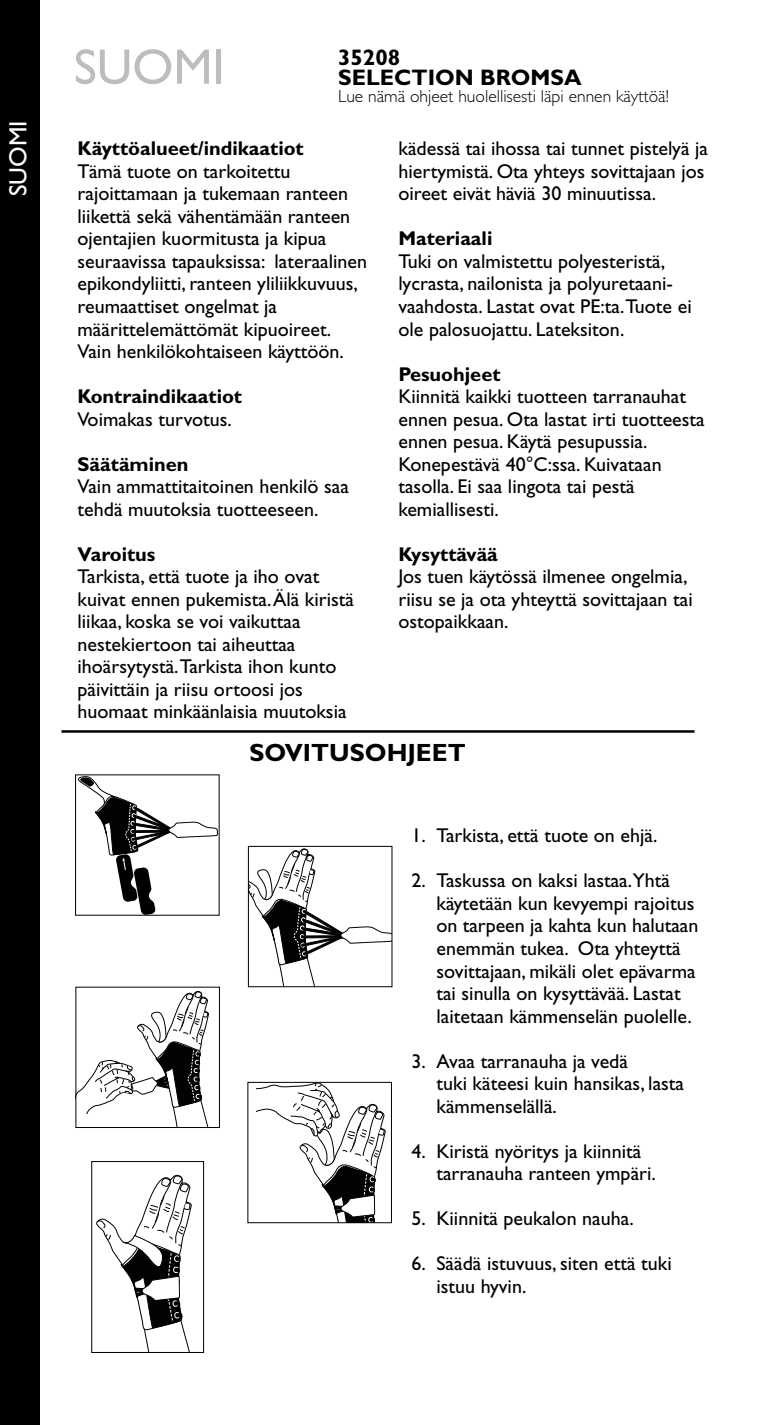
<style>
.page{position:relative;width:759px;height:1425px;background:#fff}
.page>*{position:absolute;margin:0;border:0;box-sizing:border-box;transform-origin:0 0}
.t1{font:50px "Gill Sans Std";color:#bbbdbe}
.t2{font:700 25px "Gill Sans Std";color:#000}
.t3{font:25px "Gill Sans Std";color:#fff}
.t4{font:700 22.5px/20px "Gill Sans Std";color:#000}
.t5{font:20px/22.5px "Gill Sans Std";color:#000}
.t6{font:700 20px "Gill Sans Std";color:#000}
.t7{font:300 17.5px "Gill Sans Std";color:#000}
</style>
<div class="page">
<div style="left:0;top:0;width:39px;height:1424px;background:#000"></div>
<hr style="left:61px;top:730px;width:633px;height:2px;background:#000">
<svg style="left:78px;top:776px;width:139px;height:137px"></svg>
<svg style="left:250px;top:848px;width:140px;height:137px"></svg>
<div style="left:248px;top:846px;width:144px;height:141px;border:1px solid #000"></div>
<svg style="left:78px;top:991px;width:131px;height:134px"></svg>
<svg style="left:256px;top:1084px;width:130px;height:136px"></svg>
<div style="left:247px;top:1082px;width:144px;height:140px;border:1px solid #000"></div>
<svg style="left:96px;top:1174px;width:96px;height:176px"></svg>
<div style="left:91px;top:1161px;width:113px;height:191px;border:1px solid #000"></div>
<p class="t3" style="left:4px;top:196px;width:77px;rotate:-90deg">SUOMI</p>
<h1 class="t1" style="left:74px;top:38px;width:152px">SUOMI</h1>
<p class="t4" style="left:338px;top:47px;width:245px">35208<br>SELECTION BROMSA</p>
<p class="t7" style="left:338px;top:87px;width:332px">Lue nämä ohjeet huolellisesti läpi ennen käyttöä!</p>
<p class="t6" style="left:77px;top:137px;width:228px">Käyttöalueet/indikaatiot</p>
<p class="t5" style="left:77px;top:160px;width:291px">Tämä tuote on tarkoitettu rajoittamaan ja tukemaan ranteen liikettä sekä vähentämään ranteen ojentajien kuormitusta ja kipua seuraavissa tapauksissa: lateraalinen epikondyliitti, ranteen yliliikkuvuus, reumaattiset ongelmat ja määrittelemättömät kipuoireet.<br>Vain henkilökohtaiseen käyttöön.</p>
<p class="t6" style="left:77px;top:384px;width:166px">Kontraindikaatiot</p>
<p class="t5" style="left:77px;top:408px;width:156px">Voimakas turvotus.</p>
<p class="t6" style="left:77px;top:452px;width:113px">Säätäminen</p>
<p class="t5" style="left:77px;top:475px;width:273px">Vain ammattitaitoinen henkilö saa tehdä muutoksia tuotteeseen.</p>
<p class="t6" style="left:77px;top:542px;width:79px">Varoitus</p>
<p class="t5" style="left:77px;top:565px;width:278px">Tarkista, että tuote ja iho ovat kuivat ennen pukemista. Älä kiristä liikaa, koska se voi vaikuttaa nestekiertoon tai aiheuttaa ihoärsytystä.Tarkista ihon kunto päivittäin ja riisu ortoosi jos huomaat minkäänlaisia muutoksia</p>
<p class="t5" style="left:398px;top:138px;width:311px">kädessä tai ihossa tai tunnet pistelyä ja hiertymistä. Ota yhteys sovittajaan jos oireet eivät häviä 30 minuutissa.</p>
<p class="t6" style="left:398px;top:227px;width:95px">Materiaali</p>
<p class="t5" style="left:398px;top:250px;width:295px">Tuki on valmistettu polyesteristä, lycrasta, nailonista ja polyuretaani&shy;vaahdosta. Lastat ovat PE:ta.Tuote ei ole palosuojattu. Lateksiton.</p>
<p class="t6" style="left:398px;top:362px;width:104px">Pesuohjeet</p>
<p class="t5" style="left:398px;top:385px;width:308px">Kiinnitä kaikki tuotteen tarranauhat ennen pesua. Ota lastat irti tuotteesta ennen pesua. Käytä pesupussia.<br>Konepestävä 40°C:ssa. Kuivataan tasolla. Ei saa lingota tai pestä kemiallisesti.</p>
<p class="t6" style="left:398px;top:542px;width:101px">Kysyttävää</p>
<p class="t5" style="left:398px;top:565px;width:296px">Jos tuen käytössä ilmenee ongelmia, riisu se ja ota yhteyttä sovittajaan tai ostopaikkaan.</p>
<p class="t2" style="left:249px;top:738px;width:218px">SOVITUSOHJEET</p>
<p class="t5" style="left:411px;top:824px;width:247px">1. Tarkista, että tuote on ehjä.</p>
<p class="t5" style="left:436px;top:869px;width:263px;text-indent:-25px">2. Taskussa on kaksi lastaa.Yhtä käytetään kun kevyempi rajoitus on tarpeen ja kahta kun halutaan enemmän tukea. Ota yhteyttä sovittajaan, mikäli olet epävarma tai sinulla on kysyttävää. Lastat laitetaan kämmenselän puolelle.</p>
<p class="t5" style="left:436px;top:1049px;width:249px;text-indent:-25px">3. Avaa tarranauha ja vedä<br>tuki käteesi kuin hansikas, lasta kämmenselällä.</p>
<p class="t5" style="left:436px;top:1139px;width:221px;text-indent:-25px">4. Kiristä nyöritys ja kiinnitä tarranauha ranteen ympäri.</p>
<p class="t5" style="left:411px;top:1207px;width:224px">5. Kiinnitä peukalon nauha.</p>
<p class="t5" style="left:436px;top:1252px;width:237px;text-indent:-25px">6. Säädä istuvuus, siten että tuki istuu hyvin.</p>
</div>
